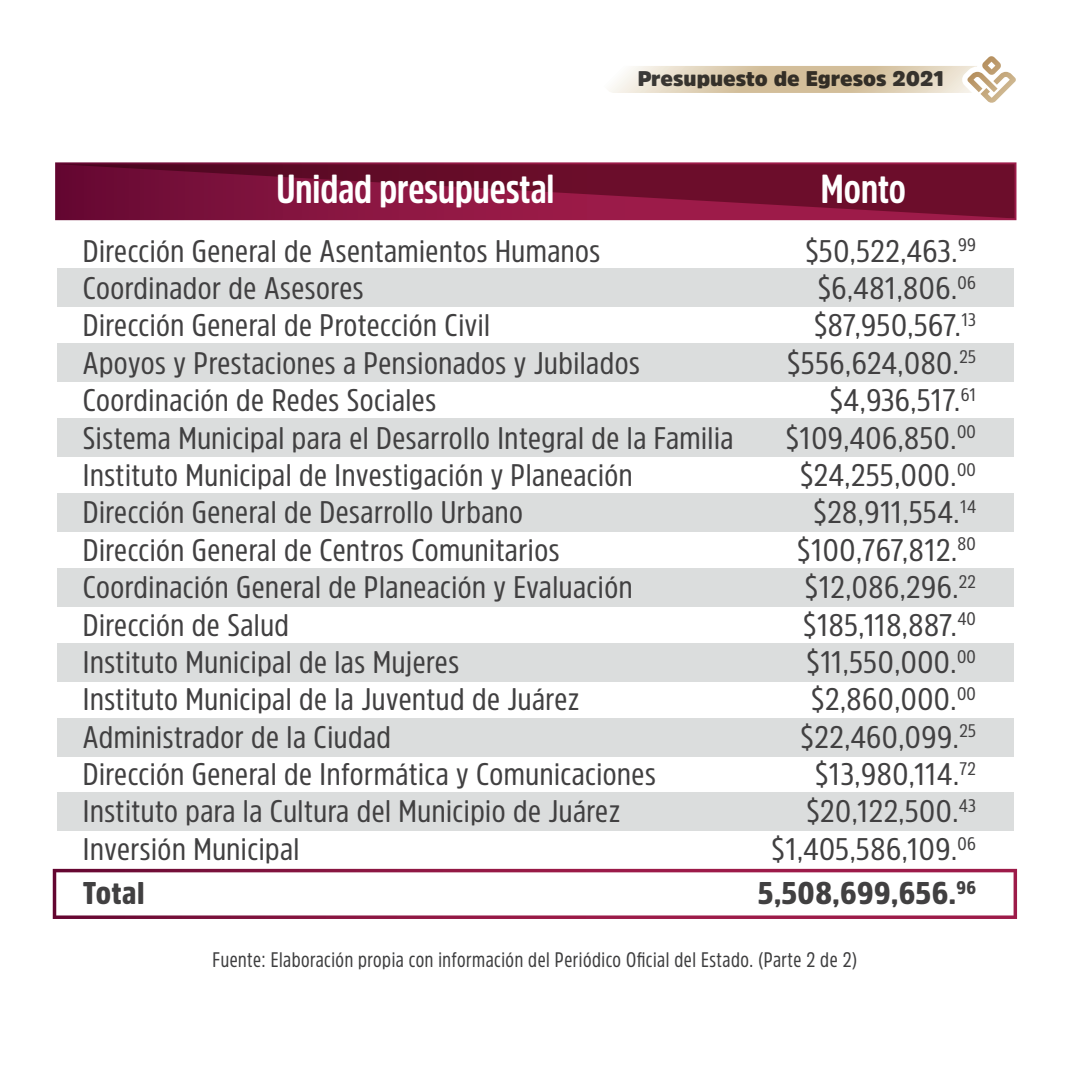
<style>
.page{position:relative;width:1071px;height:1071px;background:#fff}
.page>*{position:absolute;margin:0;border:0;box-sizing:border-box;transform-origin:0 0}
.t1{font:700 40.25px "Amsi Pro Cond";color:#fff}
.t2{font:31.15px/37.4px "Amsi Pro Cond";letter-spacing:.015em;color:#414041;scale:1.09 1}
.t3{font:900 31.15px "Amsi Pro Cond";letter-spacing:.015em;color:#414041;scale:1.09 1}
.t4{font:21px "Amsi Pro Cond";letter-spacing:.025em;color:#3e3e3f}
.t5{font:900 21px "Amsi Pro";color:#3e3e3f}
</style>
<div class="page">
<svg style="left:609px;top:56px;width:407px;height:47px"></svg>
<svg style="left:55px;top:162px;width:961px;height:58px;background:#791237"></svg>
<div style="left:57px;top:268px;width:957px;height:39px;background:#dbdddd"></div>
<div style="left:57px;top:344px;width:957px;height:38px;background:#dbdddd"></div>
<div style="left:57px;top:419px;width:957px;height:38px;background:#dbdddd"></div>
<div style="left:57px;top:494px;width:957px;height:38px;background:#dbdddd"></div>
<div style="left:57px;top:568px;width:957px;height:38px;background:#dbdddd"></div>
<div style="left:57px;top:644px;width:957px;height:38px;background:#dbdddd"></div>
<div style="left:57px;top:718px;width:957px;height:39px;background:#dbdddd"></div>
<div style="left:57px;top:793px;width:957px;height:38px;background:#dbdddd"></div>
<svg style="left:53px;top:869px;width:964px;height:50px"></svg>
<p class="t5" style="left:637px;top:64px;width:309px">Presupuesto de Egresos 2021</p>
<p class="t1" style="left:276px;top:161px;width:280px">Unidad presupuestal</p>
<p class="t1" style="left:821px;top:161px;width:87px">Monto</p>
<p class="t2" style="left:83px;top:231px;width:598px">Dirección General de Asentamientos Humanos Coordinador de Asesores<br>Dirección General de Protección Civil<br>Apoyos y Prestaciones a Pensionados y Jubilados Coordinación de Redes Sociales<br>Sistema Municipal para el Desarrollo Integral de la Familia Instituto Municipal de Investigación y Planeación Dirección General de Desarrollo Urbano<br>Dirección General de Centros Comunitarios<br>Coordinación General de Planeación y Evaluación Dirección de Salud<br>Instituto Municipal de las Mujeres<br>Instituto Municipal de la Juventud de Juárez Administrador de la Ciudad<br>Dirección General de Informática y Comunicaciones Instituto para la Cultura del Municipio de Juárez<br>Inversión Municipal</p>
<p class="t3" style="left:83px;top:872px;width:58px">Total</p>
<p class="t2" style="left:772px;top:231px;width:189px;text-align:right">$50,522,463.<sup>99 </sup>$6,481,806.<sup>06 </sup>$87,950,567.<sup>13 </sup>$556,624,080.<sup>25 </sup>$4,936,517.<sup>61 </sup>$109,406,850.<sup>00 </sup>$24,255,000.<sup>00 </sup>$28,911,554.<sup>14 </sup>$100,767,812.<sup>80 </sup>$12,086,296.<sup>22 </sup>$185,118,887.<sup>40 </sup>$11,550,000.<sup>00 </sup>$2,860,000.<sup>00 </sup>$22,460,099.<sup>25 </sup>$13,980,114.<sup>72 </sup>$20,122,500.<sup>43 </sup>$1,405,586,109.<sup>06</sup></p>
<p class="t3" style="left:758px;top:872px;width:201px">5,508,699,656.<sup>96</sup></p>
<p class="t4" style="left:213px;top:945px;width:646px">Fuente: Elaboración propia con información del Periódico Oficial del Estado. (Parte 2 de 2)</p>
</div>
